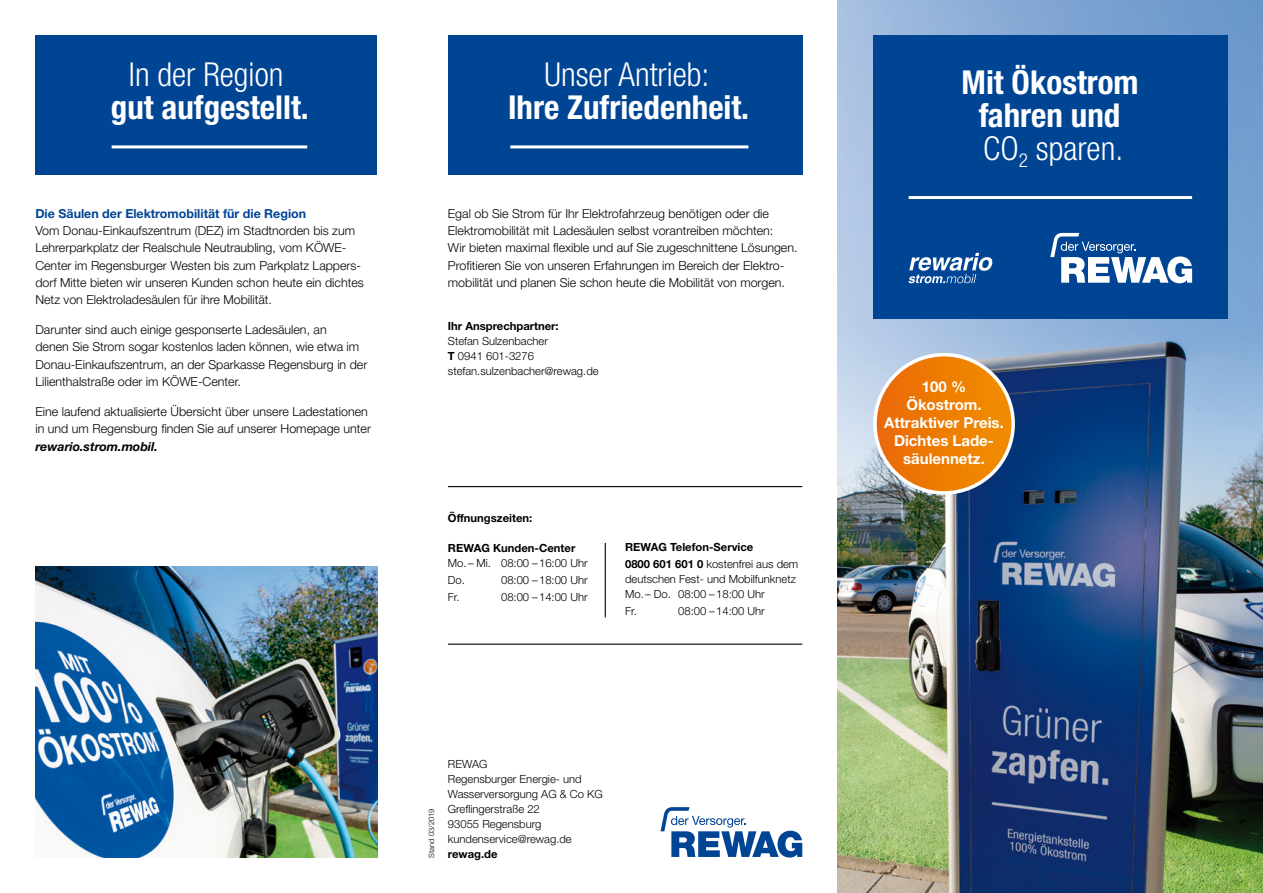
<style>
.page{position:relative;width:1263px;height:893px;background:#fff}
.page>*{position:absolute;margin:0;border:0;box-sizing:border-box;transform-origin:0 0}
.t1{font:700 condensed 33px/33px "Helvetica Neue LT Std";color:#fff;text-align:center}
.t2{font:300 condensed 33px "Helvetica Neue LT Std";color:#fff}
.t3{font:700 15px/18px "Helvetica Neue LT Std";color:#fff;text-align:center}
.t4{font:300 12.45px/17.2px "Helvetica Neue LT Std";color:#000}
.t5{font:700 12.45px "Helvetica Neue LT Std";color:#004494}
.t6{font:italic 700 12.45px "Helvetica Neue LT Std";color:#000}
.t7{font:300 11.25px/15px "Helvetica Neue LT Std";color:#000}
.t8{font:700 11.25px/17.1px "Helvetica Neue LT Std";color:#000}
.t9{font:300 7.5px "Helvetica Neue LT Std";color:#000}
.s1{font-weight:700}
.s2{font-weight:300}
</style>
<div class="page">
<img style="left:838px;top:0;width:425px;height:893px">
<img style="left:35px;top:567px;width:342px;height:290px">
<div style="left:873px;top:36px;width:354px;height:283px;background:#004494"></div>
<hr style="left:909px;top:196px;width:283px;height:3px;background:#fff">
<svg style="left:1050px;top:233px;width:142px;height:50px"></svg>
<svg style="left:875px;top:355px;width:138px;height:138px"></svg>
<div style="left:873px;top:353px;width:142px;height:142px;border:4px solid #fff;border-radius:50%"></div>
<svg style="left:908px;top:253px;width:84px;height:30px"></svg>
<div style="left:35px;top:35px;width:342px;height:140px;background:#004494"></div>
<div style="left:448px;top:35px;width:354px;height:140px;background:#004494"></div>
<hr style="left:112px;top:145px;width:195px;height:3px;background:#fff">
<hr style="left:510px;top:145px;width:238px;height:3px;background:#fff">
<svg style="left:660px;top:807px;width:142px;height:50px"></svg>
<hr style="left:448px;top:644px;width:354px;height:1px;background:#000">
<hr style="left:448px;top:486px;width:354px;height:1px;background:#000">
<hr style="left:605px;top:543px;width:1px;height:74px;background:#000">
<h1 class="t2" style="left:129px;top:55px;width:156px">In der Region</h1>
<h1 class="t1" style="left:111px;top:90px;width:199px">gut aufgestellt.</h1>
<p class="t5" style="left:35px;top:206px;width:272px">Die Säulen der Elektromobilität für die Region</p>
<p class="t4" style="left:35px;top:222px;width:330px">Vom Donau-Einkaufszentrum (DEZ) im Stadtnorden bis zum Lehrerparkplatz der Realschule Neutraubling, vom KÖWE-Center im Regensburger Westen bis zum Parkplatz Lappers&shy;dorf Mitte bieten wir unseren Kunden schon heute ein dichtes Netz von Elektroladesäulen für ihre Mobilität.</p>
<p class="t4" style="left:35px;top:321px;width:333px">Darunter sind auch einige gesponserte Ladesäulen, an<br>denen Sie Strom sogar kostenlos laden können, wie etwa im Donau-Einkaufszentrum, an der Sparkasse Regensburg in der Lilienthalstraße oder im KÖWE-Center.</p>
<p class="t4" style="left:35px;top:403px;width:337px">Eine laufend aktualisierte Übersicht über unsere Ladestationen in und um Regensburg finden Sie auf unserer Homepage unter</p>
<p class="t6" style="left:35px;top:438px;width:124px">rewario.strom.mobil.</p>
<h1 class="t2" style="left:545px;top:55px;width:166px">Unser Antrieb:</h1>
<h1 class="t1" style="left:508px;top:90px;width:243px">Ihre Zufriedenheit.</h1>
<p class="t4" style="left:448px;top:205px;width:351px">Egal ob Sie Strom für Ihr Elektrofahrzeug benötigen oder die Elektromobilität mit Ladesäulen selbst vorantreiben möchten:<br>Wir bieten maximal flexible und auf Sie zugeschnittene Lösungen.<br>Profitieren Sie von unseren Erfahrungen im Bereich der Elektro&shy;mobilität und planen Sie schon heute die Mobilität von morgen.</p>
<p class="t8" style="left:448px;top:317px;width:112px">Ihr Ansprechpartner:</p>
<p class="t7" style="left:448px;top:333px;width:152px">Stefan Sulzenbacher<br><span class="s1">T</span> 0941 601-3276 stefan.sulzenbacher@rewag.de</p>
<p class="t8" style="left:448px;top:509px;width:86px">Öffnungszeiten:</p>
<p class="t8" style="left:448px;top:539px;width:129px">REWAG Kunden-Center</p>
<p class="t7" style="left:448px;top:554px;width:141px;line-height:17.1px">Mo.– Mi. 08:00 –16:00 Uhr<br>Do.</p>
<p class="t7" style="left:501px;top:572px;width:88px">08:00 –18:00 Uhr</p>
<p class="t7" style="left:448px;top:589px;width:13px">Fr.</p>
<p class="t7" style="left:501px;top:589px;width:88px">08:00 –14:00 Uhr</p>
<p class="t8" style="left:625px;top:538px;width:175px">REWAG Telefon-Service<br>0800 601 601 0 <span class="s2">kostenfrei aus dem</span></p>
<p class="t7" style="left:625px;top:571px;width:172px">deutschen Fest- und Mobilfunknetz<br>Mo. – Do. 08:00 –18:00 Uhr</p>
<p class="t7" style="left:625px;top:603px;width:13px">Fr.</p>
<p class="t7" style="left:678px;top:603px;width:88px">08:00 –14:00 Uhr</p>
<p class="t9" style="left:427px;top:857px;width:50px;rotate:-90deg">Stand 03/2019</p>
<p class="t7" style="left:448px;top:756px;width:156px">REWAG<br>Regensburger Energie- und<br>Wasserversorgung AG &amp; Co KG<br>Greflingerstraße 22<br>93055 Regensburg kundenservice@rewag.de</p>
<p class="t8" style="left:448px;top:845px;width:51px">rewag.de</p>
<h1 class="t1" style="left:961px;top:66px;width:178px">Mit Ökostrom fahren und<br><span class="s2">CO</span><sub>2</sub> <span class="s2">sparen.</span></h1>
<p class="t3" style="left:884px;top:377px;width:121px">100 %<br>Ökostrom.<br>Attraktiver Preis.<br>Dichtes Lade&shy;säulennetz.</p>
</div>
